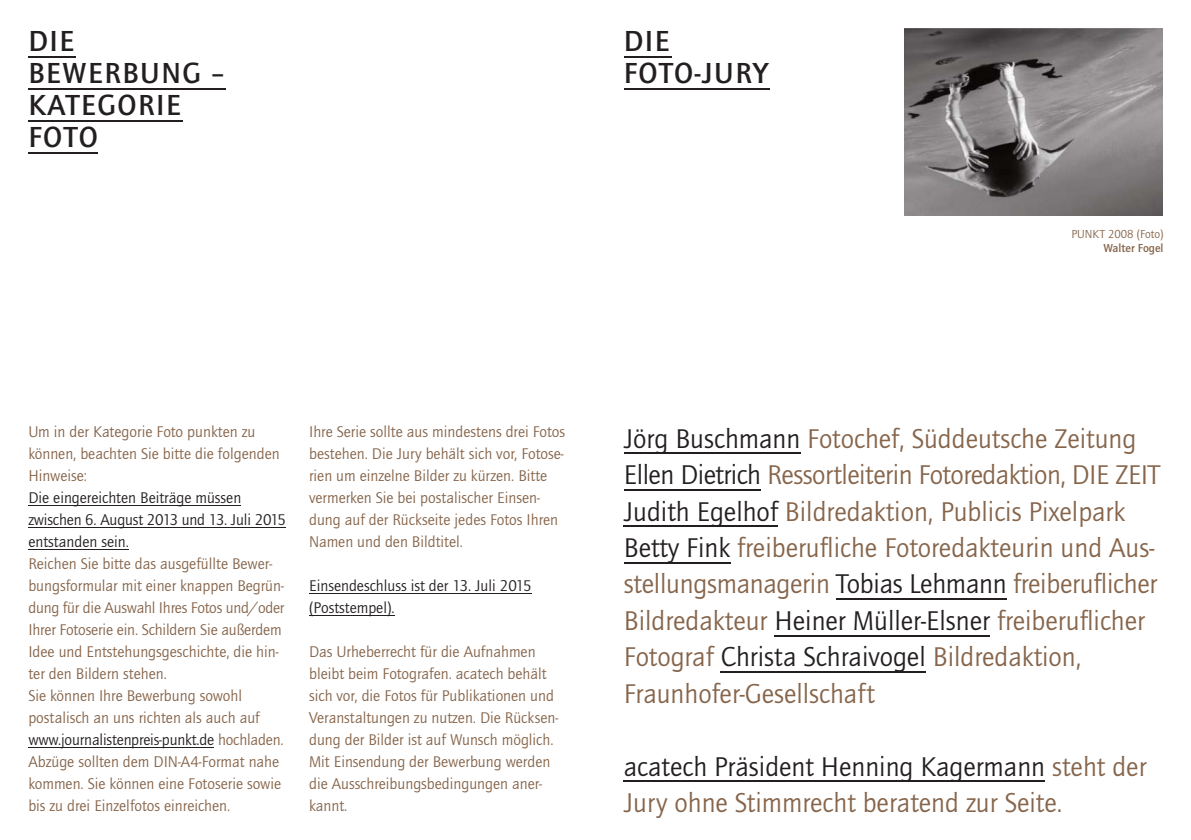
<style>
.page{position:relative;width:1191px;height:840px;background:#fff}
.page>*{position:absolute;margin:0;border:0;box-sizing:border-box;transform-origin:0 0}
.t1{font:500 30px/32px "Quay Sans ITC Std";letter-spacing:.05em;color:#231f20}
.t2{font:28px/36.4px "Quay Sans ITC Std";color:#86654b}
.t3{font:16px/22px "Quay Sans ITC Std";color:#86654b}
.t4{font:16px/22px "Quay Sans ITC Std";color:#231f20}
.t5{font:12px "Quay Sans ITC Std";color:#86654b}
.t6{font:500 12px "Quay Sans ITC Std";color:#86654b}
.s1{color:#231f20}
</style>
<div class="page">
<hr style="left:28px;top:56px;width:48px;height:2px;background:#231f20">
<hr style="left:28px;top:88px;width:183px;height:2px;background:#231f20">
<svg style="left:211px;top:88px;width:15px;height:2px"></svg>
<hr style="left:28px;top:120px;width:154px;height:2px;background:#231f20">
<hr style="left:28px;top:152px;width:70px;height:2px;background:#231f20">
<hr style="left:28px;top:504px;width:213px;height:1px;background:#231f20">
<hr style="left:28px;top:526px;width:258px;height:1px;background:#231f20">
<hr style="left:28px;top:548px;width:101px;height:1px;background:#231f20">
<hr style="left:28px;top:746px;width:186px;height:1px;background:#231f20">
<hr style="left:309px;top:592px;width:222px;height:1px;background:#231f20">
<hr style="left:309px;top:614px;width:86px;height:1px;background:#231f20">
<hr style="left:624px;top:56px;width:47px;height:2px;background:#231f20">
<hr style="left:624px;top:88px;width:145px;height:2px;background:#231f20">
<hr style="left:624px;top:452px;width:176px;height:2px;background:#231f20">
<hr style="left:624px;top:489px;width:136px;height:1px;background:#231f20">
<hr style="left:624px;top:525px;width:154px;height:1px;background:#231f20">
<hr style="left:624px;top:561px;width:106px;height:2px;background:#231f20">
<hr style="left:836px;top:598px;width:170px;height:1px;background:#231f20">
<hr style="left:774px;top:634px;width:216px;height:2px;background:#231f20">
<hr style="left:720px;top:671px;width:205px;height:1px;background:#231f20">
<hr style="left:624px;top:780px;width:421px;height:1px;background:#231f20">
<img style="left:904px;top:28px;width:258px;height:187px">
<h1 class="t1" style="left:28px;top:25px;width:197px">DIE<br>BEWERBUNG –<br>KATEGORIE<br>FOTO</h1>
<h1 class="t1" style="left:624px;top:25px;width:146px">DIE<br>FOTO-JURY</h1>
<p class="t5" style="left:1071px;top:227px;width:94px">PUNKT 2008 (Foto)</p>
<p class="t6" style="left:1103px;top:241px;width:62px">Walter Fogel</p>
<p class="t3" style="left:28px;top:420px;width:253px">Um in der Kategorie Foto punkten zu können, beachten Sie bitte die folgenden<br>Hinweise:</p>
<p class="t4" style="left:28px;top:486px;width:259px">Die eingereichten Beiträge müssen zwischen 6. August 2013 und 13. Juli 2015 entstanden sein.</p>
<p class="t3" style="left:28px;top:552px;width:258px">Reichen Sie bitte das ausgefüllte Bewer&shy;bungsformular mit einer knappen Begrün&shy;dung für die Auswahl Ihres Fotos und/oder Ihrer Fotoserie ein. Schildern Sie außerdem Idee und Entstehungsgeschichte, die hin&shy;ter den Bildern stehen.<br>Sie können Ihre Bewerbung sowohl postalisch an uns richten als auch auf <span class="s1">www.journalistenpreis-punkt.de</span> hochladen.<br>Abzüge sollten dem DIN-A4-Format nahe kommen. Sie können eine Fotoserie sowie bis zu drei Einzelfotos einreichen.</p>
<p class="t3" style="left:309px;top:420px;width:258px">Ihre Serie sollte aus mindestens drei Fotos bestehen. Die Jury behält sich vor, Fotose&shy;rien um einzelne Bilder zu kürzen. Bitte vermerken Sie bei postalischer Einsen&shy;dung auf der Rückseite jedes Fotos Ihren Namen und den Bildtitel.</p>
<p class="t4" style="left:309px;top:574px;width:224px">Einsendeschluss ist der 13. Juli 2015 (Poststempel).</p>
<p class="t3" style="left:309px;top:640px;width:251px">Das Urheberrecht für die Aufnahmen bleibt beim Fotografen. acatech behält sich vor, die Fotos für Publikationen und Veranstaltungen zu nutzen. Die Rücksen&shy;dung der Bilder ist auf Wunsch möglich.<br>Mit Einsendung der Bewerbung werden die Ausschreibungsbedingungen aner&shy;kannt.</p>
<p class="t2" style="left:624px;top:420px;width:538px"><span class="s1">Jörg Buschmann</span> Fotochef, Süddeutsche Zeitung <span class="s1">Ellen Dietrich</span> Ressortleiterin Fotoredaktion, DIE ZEIT <span class="s1">Judith Egelhof</span> Bildredaktion, Publicis Pixelpark <span class="s1">Betty Fink</span> freiberufliche Fotoredakteurin und Aus&shy;stellungsmanagerin <span class="s1">Tobias Lehmann</span> freiberuflicher Bildredakteur <span class="s1">Heiner Müller-Elsner</span> freiberuflicher Fotograf <span class="s1">Christa Schraivogel</span> Bildredaktion, Fraunhofer-Gesellschaft</p>
<h2 class="t2" style="left:624px;top:748px;width:524px"><span class="s1">acatech Präsident Henning Kagermann</span> steht der<br>Jury ohne Stimmrecht beratend zur Seite.</h2>
</div>
